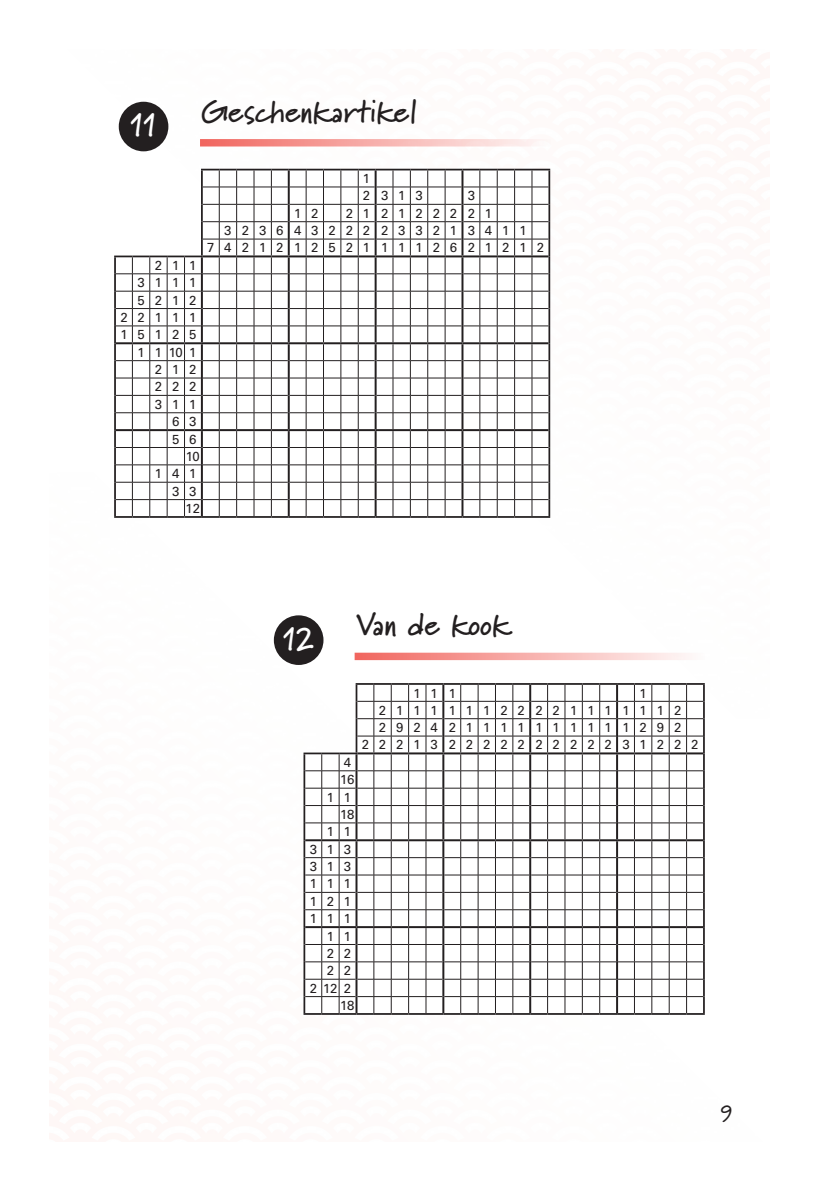
<style>
.page{position:relative;width:819px;height:1191px;background:#fff}
.page>*{position:absolute;margin:0;border:0;box-sizing:border-box;transform-origin:0 0}
.t1{font:700 35px "Marydale MD";color:#fff}
.t2{font:700 31.5px "Marydale MD";letter-spacing:.005em;color:#231f20}
.t3{font:700 19.25px "Marydale MD";color:#231f20}
.t4{font:13.12px/17px "Univers LT Std";letter-spacing:.765em;color:#231f20}
.t5{font:13.12px/17.3px "Univers LT Std";letter-spacing:.74em;color:#231f20;text-align:right}
.t6{font:13.12px/17.3px "Univers LT Std";letter-spacing:.735em;color:#231f20;text-align:right}
.s1{font-size:35px;color:#fff}
</style>
<div class="page">
<div style="left:119px;top:102px;width:49px;height:49px;background:#231f20;border-radius:50%"></div>
<div style="left:274px;top:615px;width:49px;height:50px;background:#231f20;border-radius:50%"></div>
<svg style="left:114px;top:169px;width:436px;height:349px"></svg>
<svg style="left:303px;top:683px;width:401px;height:331px"></svg>
<svg style="left:203px;top:142px;width:332px;height:1px"></svg>
<div style="left:200px;top:139px;width:351px;height:7px;border:2px solid #f1665f"></div>
<svg style="left:357px;top:655px;width:330px;height:2px"></svg>
<div style="left:354px;top:652px;width:351px;height:8px;border:2px solid #f1665f"></div>
<p class="t1" style="left:130px;top:104px;width:28px">11</p>
<p class="t2" style="left:201px;top:92px;width:217px">Geschenkartikel</p>
<p class="t4" style="left:363px;top:170px;width:61px">1<br>2313</p>
<p class="t4" style="left:468px;top:187px;width:9px">3</p>
<p class="t4" style="left:294px;top:205px;width:26px">1 2</p>
<p class="t4" style="left:346px;top:205px;width:148px">212122221</p>
<p class="t4" style="left:224px;top:222px;width:304px">323643222233213411</p>
<p class="t4" style="left:207px;top:239px;width:338px">74212125211112621212</p>
<p class="t5" style="left:120px;top:257px;width:81px">211<br>3111<br>5212<br>22111<br>15125<br>1 1101<br>212<br>222<br>311<br>6 3<br>5 6<br>10<br>141<br>3 3<br>12</p>
<p class="t2" style="left:283px;top:606px;width:229px"><span class="s1">12</span> Van de kook</p>
<p class="t4" style="left:413px;top:684px;width:44px">111</p>
<p class="t4" style="left:639px;top:684px;width:9px">1</p>
<p class="t4" style="left:379px;top:701px;width:304px">211111122221111112</p>
<p class="t4" style="left:379px;top:719px;width:304px">292421111111111292</p>
<p class="t4" style="left:362px;top:736px;width:338px">22213222222222231222</p>
<p class="t6" style="left:310px;top:754px;width:46px">4<br>16<br>1 1<br>18<br>1 1<br>313<br>313<br>111<br>121<br>111<br>1 1<br>2 2<br>2 2<br>2122<br>18</p>
<p class="t3" style="left:720px;top:1098px;width:13px">9</p>
</div>
